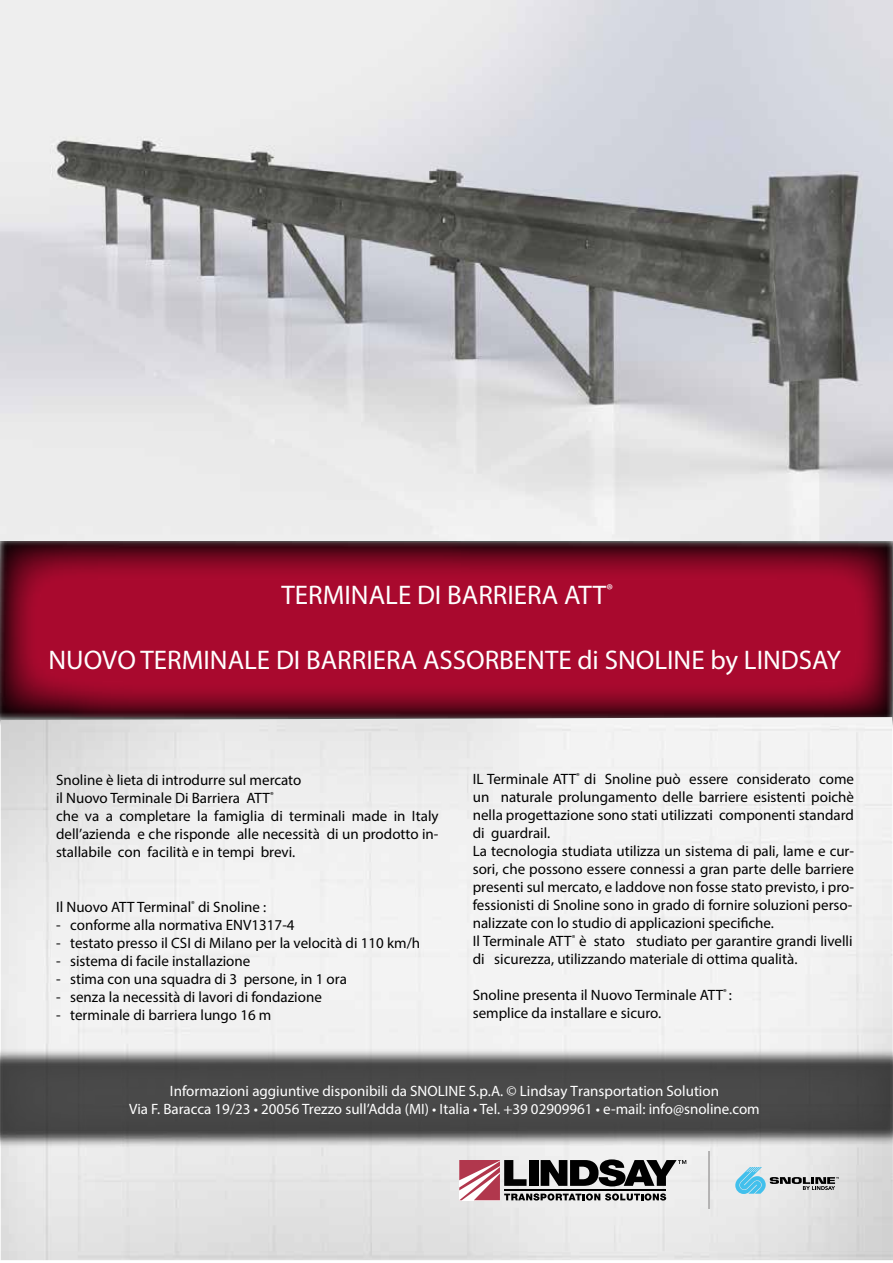
<style>
.page{position:relative;width:893px;height:1263px;background:#fff}
.page>*{position:absolute;margin:0;border:0;box-sizing:border-box;transform-origin:0 0}
.t1{font:27px "Myriad Pro";color:#fff}
.t2{font:15px/18px "Myriad Pro";color:#000}
.t3{font:15px/18px "Myriad Pro";color:#fff;text-align:center}
</style>
<div class="page">
<svg style="left:0;top:541px;width:893px;height:181px;background:#900929"></svg>
<img style="left:1px;top:717px;width:892px;height:543px">
<svg style="left:0;top:1048px;width:893px;height:100px;background:#bdbdbd"></svg>
<svg style="left:0;top:1061px;width:893px;height:75px;background:#494949"></svg>
<img style="left:0;top:0;width:893px;height:541px">
<hr style="left:708px;top:1151px;width:2px;height:58px;background:#b3b2b2">
<svg style="left:459px;top:1159px;width:227px;height:41px;background:#837577"></svg>
<svg style="left:735px;top:1167px;width:104px;height:27px;background:#abc2ca"></svg>
<h1 class="t1" style="left:282px;top:578px;width:333px">TERMINALE DI BARRIERA ATT<sup>®</sup></h1>
<h1 class="t1" style="left:48px;top:643px;width:794px">NUOVO TERMINALE DI BARRIERA ASSORBENTE di SNOLINE by LINDSAY</h1>
<p class="t2" style="left:56px;top:771px;width:384px">Snoline è lieta di introdurre sul mercato<br>il Nuovo Terminale Di Barriera ATT<sup>®<br></sup>che va a completare la famiglia di terminali made in Italy dell’azienda e che risponde alle necessità di un prodotto in&shy;stallabile con facilità e in tempi brevi.</p>
<p class="t2" style="left:56px;top:897px;width:212px">Il Nuovo ATT Terminal<sup>®</sup> di Snoline :</p>
<p class="t2" style="left:56px;top:915px;width:240px">- conforme alla normativa ENV1317-4</p>
<p class="t2" style="left:56px;top:933px;width:366px">- testato presso il CSI di Milano per la velocità di 110 km/h</p>
<p class="t2" style="left:56px;top:951px;width:196px">- sistema di facile installazione</p>
<p class="t2" style="left:56px;top:969px;width:292px">- stima con una squadra di 3 persone, in 1 ora</p>
<p class="t2" style="left:56px;top:987px;width:267px">- senza la necessità di lavori di fondazione</p>
<p class="t2" style="left:56px;top:1005px;width:217px">- terminale di barriera lungo 16 m</p>
<p class="t2" style="left:473px;top:770px;width:383px">IL Terminale ATT<sup>®</sup> di Snoline può essere considerato come un naturale prolungamento delle barriere esistenti poichè nella progettazione sono stati utilizzati componenti standard di guardrail.<br>La tecnologia studiata utilizza un sistema di pali, lame e cur&shy;sori, che possono essere connessi a gran parte delle barriere presenti sul mercato, e laddove non fosse stato previsto, i pro&shy;fessionisti di Snoline sono in grado di fornire soluzioni perso&shy;nalizzate con lo studio di applicazioni specifiche.<br>Il Terminale ATT<sup>®</sup> è stato studiato per garantire grandi livelli di sicurezza, utilizzando materiale di ottima qualità.</p>
<p class="t2" style="left:473px;top:986px;width:261px">Snoline presenta il Nuovo Terminale ATT<sup>®</sup> : semplice da installare e sicuro.</p>
<p class="t3" style="left:129px;top:1082px;width:632px">Informazioni aggiuntive disponibili da SNOLINE S.p.A. © Lindsay Transportation Solution<br>Via F. Baracca 19/23 • 20056 Trezzo sull’Adda (MI) • Italia • Tel. +39 02909961 • e-mail: info@snoline.com</p>
</div>
